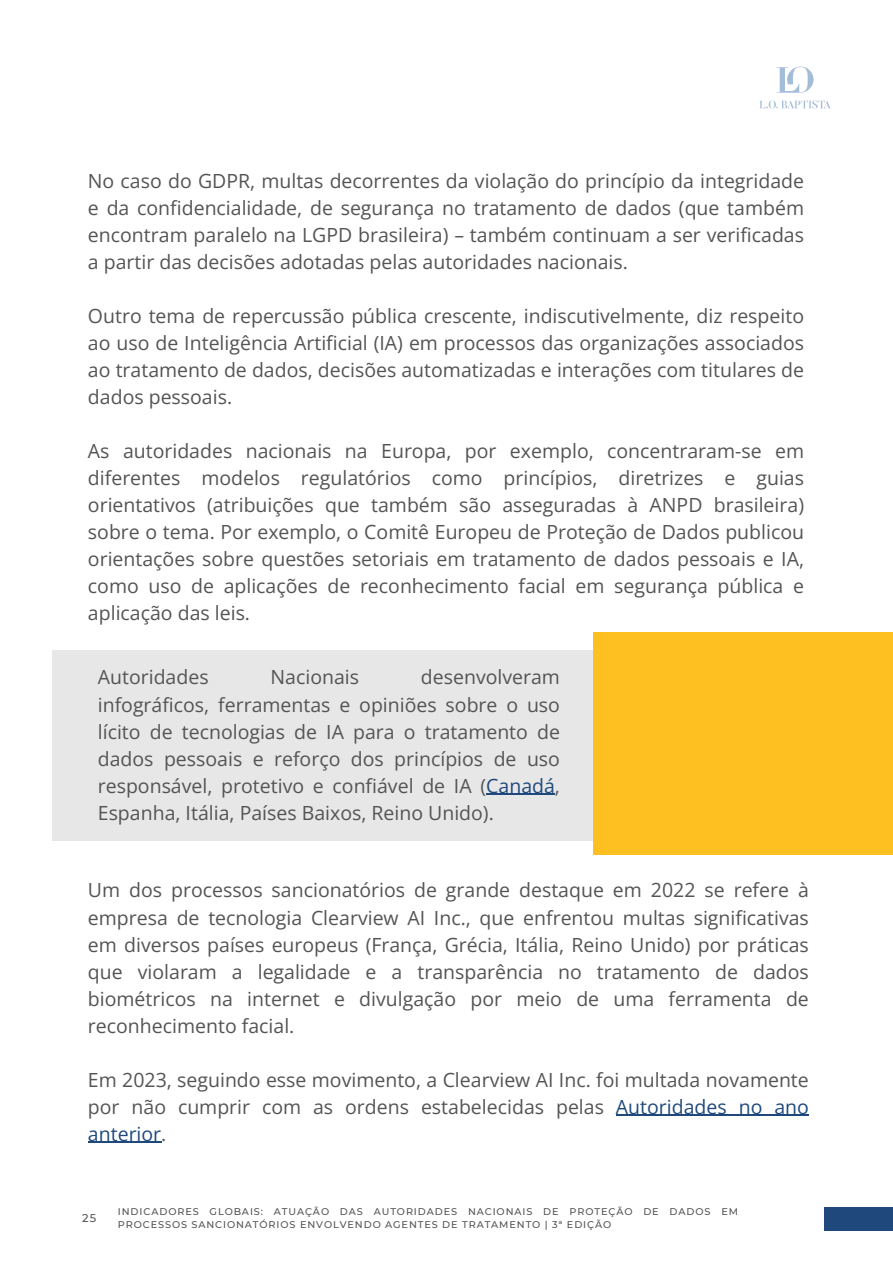
<style>
.page{position:relative;width:893px;height:1264px;background:#fff}
.page>*{position:absolute;margin:0;border:0;box-sizing:border-box;transform-origin:0 0}
.t1{font:19.5px/27px "Open Sans";color:#545454;text-align:justify}
.t2{font:500 11.25px "Montserrat";color:#545454}
.t3{font:500 9.75px/12.9px "Montserrat";letter-spacing:.09em;color:#545454}
.s1{color:#1f497d}
</style>
<div class="page">
<div style="left:53px;top:649px;width:594px;height:191px;background:#e7e7e7"></div>
<div style="left:593px;top:631px;width:299px;height:223px;background:#fec020"></div>
<img style="left:760px;top:66px;width:71px;height:43px">
<div style="left:824px;top:1207px;width:68px;height:24px;background:#1f497d"></div>
<hr style="left:486px;top:793px;width:69px;height:1px;background:#1f497d">
<hr style="left:616px;top:1114px;width:192px;height:1px;background:#1f497d">
<hr style="left:88px;top:1141px;width:73px;height:1px;background:#1f497d">
<p class="t1" style="left:88px;top:167px;width:717px">No caso do GDPR, multas decorrentes da violação do princípio da integridade e da confidencialidade, de segurança no tratamento de dados (que também encontram paralelo na LGPD brasileira) – também continuam a ser verificadas a partir das decisões adotadas pelas autoridades nacionais.</p>
<p class="t1" style="left:88px;top:302px;width:717px">Outro tema de repercussão pública crescente, indiscutivelmente, diz respeito ao uso de Inteligência Artificial (IA) em processos das organizações associados ao tratamento de dados, decisões automatizadas e interações com titulares de dados pessoais.</p>
<p class="t1" style="left:88px;top:437px;width:717px">As autoridades nacionais na Europa, por exemplo, concentraram-se em diferentes modelos regulatórios como princípios, diretrizes e guias orientativos (atribuições que também são asseguradas à ANPD brasileira) sobre o tema. Por exemplo, o Comitê Europeu de Proteção de Dados publicou orientações sobre questões setoriais em tratamento de dados pessoais e IA, como uso de aplicações de reconhecimento facial em segurança pública e aplicação das leis.</p>
<p class="t1" style="left:98px;top:663px;width:112px">Autoridades</p>
<p class="t1" style="left:270px;top:663px;width:90px">Nacionais</p>
<p class="t1" style="left:98px;top:663px;width:463px;text-indent:323px">desenvolveram infográficos, ferramentas e opiniões sobre o uso lícito de tecnologias de IA para o tratamento de dados pessoais e reforço dos princípios de uso responsável, protetivo e confiável de IA (<span class="s1">Canadá</span>, Espanha, Itália, Países Baixos, Reino Unido).</p>
<p class="t1" style="left:88px;top:876px;width:722px">Um dos processos sancionatórios de grande destaque em 2022 se refere à empresa de tecnologia Clearview AI Inc., que enfrentou multas significativas em diversos países europeus (França, Grécia, Itália, Reino Unido) por práticas que violaram a legalidade e a transparência no tratamento de dados biométricos na internet e divulgação por meio de uma ferramenta de reconhecimento facial.</p>
<p class="t1" style="left:88px;top:1065px;width:722px">Em 2023, seguindo esse movimento, a Clearview AI Inc. foi multada novamente por não cumprir com as ordens estabelecidas pelas <span class="s1">Autoridades no ano anterior</span>.</p>
<p class="t2" style="left:82px;top:1211px;width:15px">25</p>
<p class="t3" style="left:118px;top:1205px;width:621px">INDICADORES GLOBAIS: ATUAÇÃO DAS AUTORIDADES NACIONAIS DE PROTEÇÃO DE DADOS EM<br>PROCESSOS SANCIONATÓRIOS ENVOLVENDO AGENTES DE TRATAMENTO | 3ª EDIÇÃO</p>
</div>
